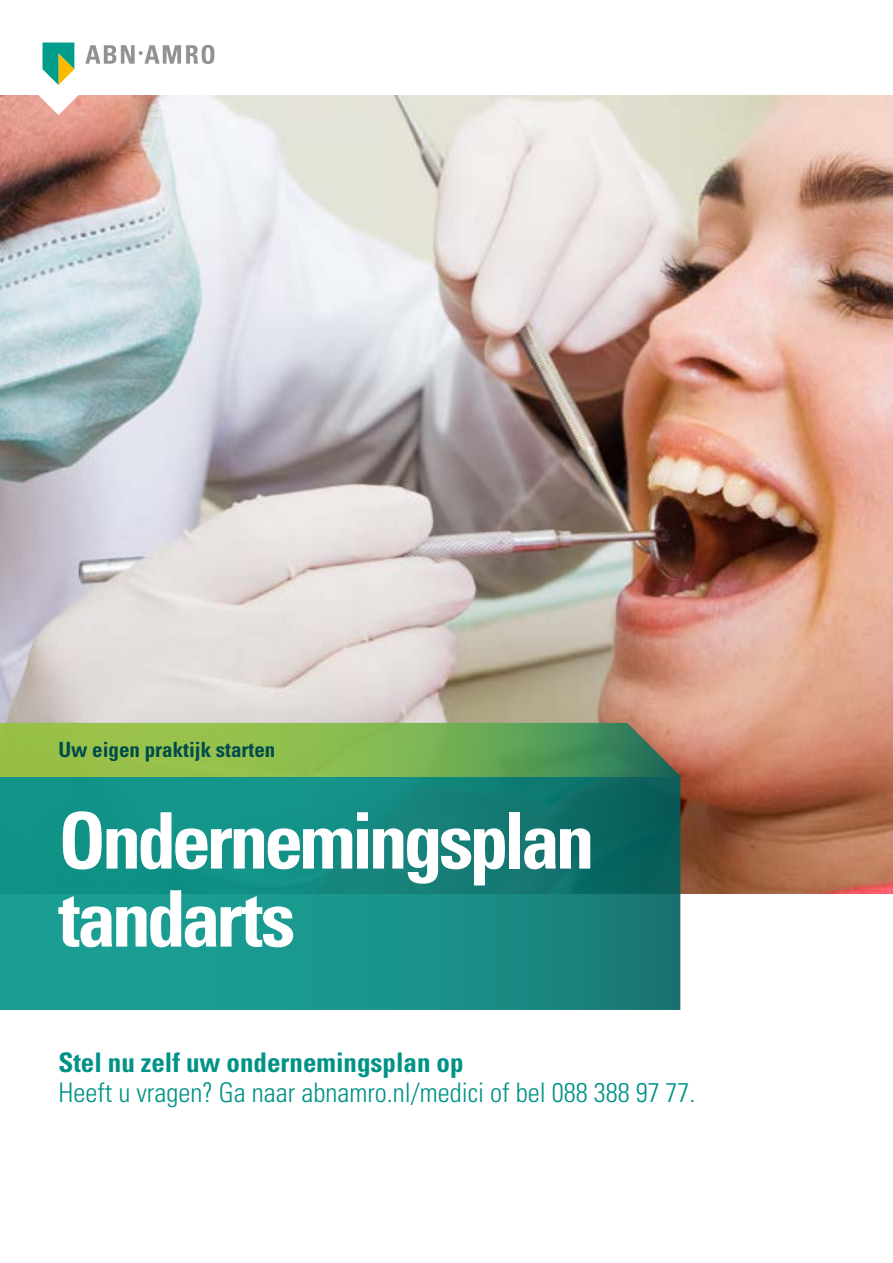
<style>
.page{position:relative;width:893px;height:1263px;background:#fff}
.page>*{position:absolute;margin:0;border:0;box-sizing:border-box;transform-origin:0 0}
.t1{font:700 condensed 78px/78px "Univers LT Std";letter-spacing:-.055em;color:#fff}
.t2{font:300 condensed 27px "Univers LT Std";color:#009286}
.t3{font:700 condensed 27px "Univers LT Std";color:#009286}
.t4{font:700 condensed 21px "Univers LT Std";color:#004c4c}
</style>
<div class="page">
<img style="left:0;top:96px;width:893px;height:797px">
<svg style="left:0;top:776px;width:680px;height:234px;background:#168a81"></svg>
<svg style="left:0;top:723px;width:680px;height:53px;background:#7eaf51"></svg>
<svg style="left:28px;top:43px;width:186px;height:72px"></svg>
<p class="t4" style="left:58px;top:737px;width:218px">Uw eigen praktijk starten</p>
<h1 class="t1" style="left:58px;top:801px;width:538px">Ondernemingsplan tandarts</h1>
<p class="t3" style="left:58px;top:1046px;width:407px">Stel nu zelf uw ondernemingsplan op</p>
<p class="t2" style="left:58px;top:1076px;width:639px">Heeft u vragen? Ga naar abnamro.nl/medici of bel 088 388 97 77.</p>
</div>
